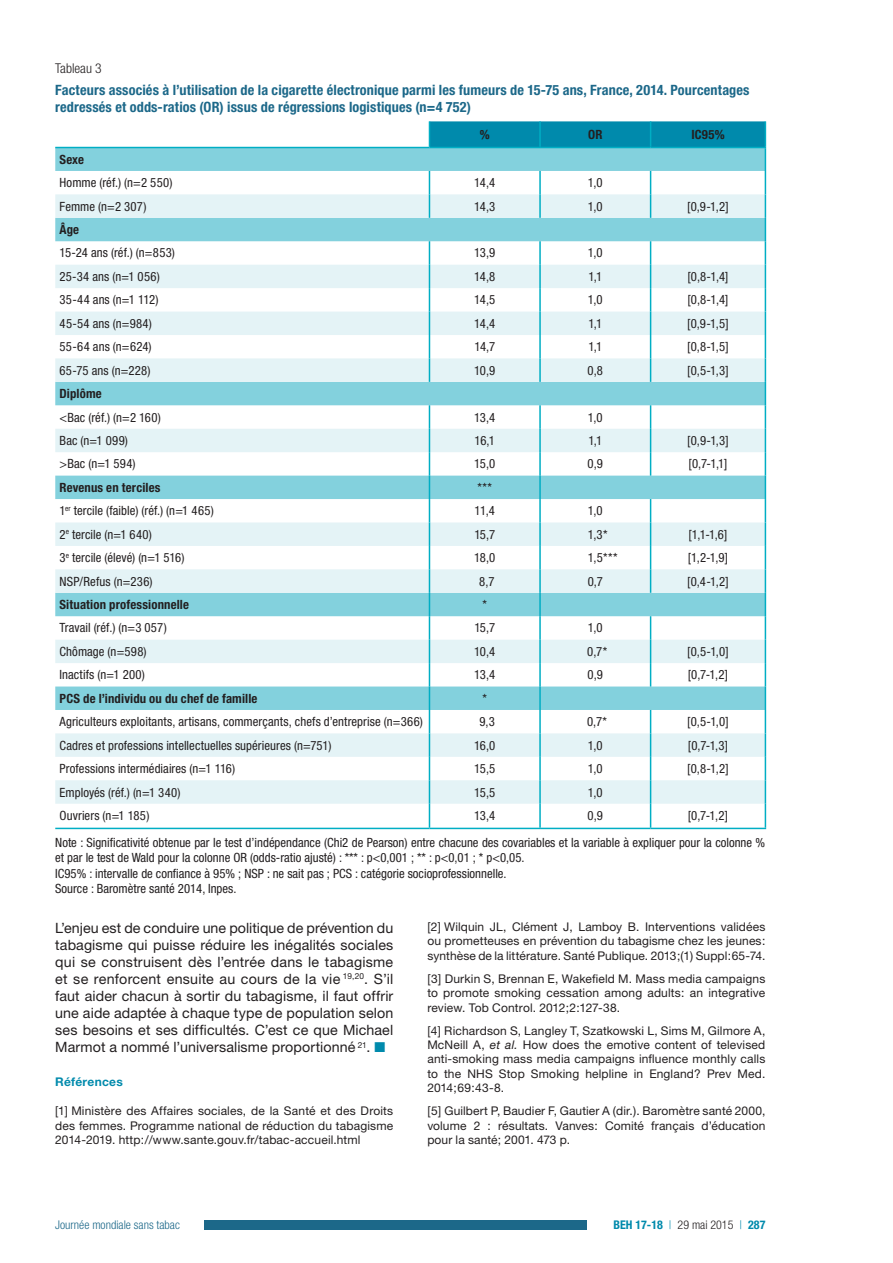
<style>
.page{position:relative;width:893px;height:1263px;background:#fff}
.page>*{position:absolute;margin:0;border:0;box-sizing:border-box;transform-origin:0 0}
.t1{font:14.25px/17.1px "Helvetica Neue";letter-spacing:.005em;color:#231f20;text-align:justify}
.t2{font:700 condensed 14.25px/17.1px "Helvetica Neue LT Std";letter-spacing:.01em;color:#1c6889}
.t3{font:300 condensed 13.5px "Helvetica Neue LT Std";color:#231f20}
.t4{font:condensed 12.75px/15.3px "Helvetica Neue LT Std";color:#231f20}
.t5{font:700 condensed 12.75px "Helvetica Neue LT Std";letter-spacing:.01em;color:#231f20}
.t6{font:condensed 12.75px "Helvetica Neue LT Std";letter-spacing:.025em;color:#231f20}
.t7{font:12px/14.4px "Helvetica Neue";letter-spacing:.01em;color:#231f20;text-align:justify}
.t8{font:300 condensed 12px "Helvetica Neue LT Std";color:#1c6889}
.t9{font:700 condensed 12px "Helvetica Neue";color:#008aac}
.t10{font:700 12px "Helvetica Neue";letter-spacing:.02em;color:#008aac}
.s1{color:#008aac}
.s2{font-style:italic}
.s3{font-family:"Helvetica Neue LT Std";font-weight:300}
.s4{font-family:"Helvetica Neue LT Std";font-weight:300;color:#231f20}
</style>
<div class="page">
<div style="left:204px;top:1220px;width:383px;height:10px;background:#1c6889"></div>
<svg style="left:55px;top:148px;width:374px;height:46px"></svg>
<svg style="left:55px;top:194px;width:374px;height:610px"></svg>
<svg style="left:429px;top:121px;width:337px;height:707px"></svg>
<hr style="left:55px;top:147px;width:374px;height:1px;background:#00aec4">
<hr style="left:429px;top:147px;width:111px;height:1px;background:#00aec4">
<hr style="left:540px;top:147px;width:111px;height:1px;background:#00aec4">
<hr style="left:651px;top:147px;width:115px;height:1px;background:#00aec4">
<hr style="left:55px;top:828px;width:374px;height:1px;background:#00aec4">
<hr style="left:429px;top:828px;width:111px;height:1px;background:#00aec4">
<hr style="left:540px;top:828px;width:111px;height:1px;background:#00aec4">
<hr style="left:651px;top:828px;width:115px;height:1px;background:#00aec4">
<p class="t3" style="left:55px;top:61px;width:48px">Tableau 3</p>
<p class="t2" style="left:55px;top:81px;width:696px">Facteurs associés à l’utilisation de la cigarette électronique parmi les fumeurs de 15-75 ans, France, 2014. Pourcentages redressés et odds-ratios (OR) issus de régressions logistiques (n=4 752)</p>
<p class="t5" style="left:480px;top:127px;width:11px">%</p>
<p class="t5" style="left:588px;top:127px;width:16px">OR</p>
<p class="t5" style="left:691px;top:127px;width:35px">IC95%</p>
<p class="t5" style="left:60px;top:151px;width:26px">Sexe</p>
<p class="t4" style="left:60px;top:175px;width:114px">Homme (réf.) (n=2 550)</p>
<p class="t4" style="left:474px;top:175px;width:22px">14,4</p>
<p class="t4" style="left:588px;top:175px;width:16px">1,0</p>
<p class="t4" style="left:60px;top:198px;width:88px">Femme (n=2 307)</p>
<p class="t4" style="left:474px;top:198px;width:23px">14,3</p>
<p class="t4" style="left:588px;top:198px;width:16px">1,0</p>
<p class="t4" style="left:687px;top:198px;width:43px">[0,9-1,2]</p>
<p class="t5" style="left:60px;top:222px;width:21px">Âge</p>
<p class="t4" style="left:60px;top:245px;width:117px">15-24 ans (réf.) (n=853)</p>
<p class="t4" style="left:474px;top:245px;width:23px">13,9</p>
<p class="t4" style="left:588px;top:245px;width:16px">1,0</p>
<p class="t4" style="left:60px;top:269px;width:102px">25-34 ans (n=1 056)</p>
<p class="t4" style="left:474px;top:269px;width:23px">14,8</p>
<p class="t4" style="left:588px;top:269px;width:15px">1,1</p>
<p class="t4" style="left:687px;top:269px;width:43px">[0,8-1,4]</p>
<p class="t4" style="left:60px;top:292px;width:100px">35-44 ans (n=1 112)</p>
<p class="t4" style="left:474px;top:292px;width:23px">14,5</p>
<p class="t4" style="left:588px;top:292px;width:16px">1,0</p>
<p class="t4" style="left:687px;top:292px;width:43px">[0,8-1,4]</p>
<p class="t6" style="left:60px;top:316px;width:94px">45-54 ans (n=984)</p>
<p class="t4" style="left:474px;top:316px;width:22px">14,4</p>
<p class="t4" style="left:588px;top:316px;width:15px">1,1</p>
<p class="t4" style="left:687px;top:316px;width:43px">[0,9-1,5]</p>
<p class="t4" style="left:60px;top:339px;width:94px">55-64 ans (n=624)</p>
<p class="t4" style="left:474px;top:339px;width:22px">14,7</p>
<p class="t4" style="left:588px;top:339px;width:15px">1,1</p>
<p class="t4" style="left:687px;top:339px;width:43px">[0,8-1,5]</p>
<p class="t4" style="left:60px;top:362px;width:92px">65-75 ans (n=228)</p>
<p class="t4" style="left:474px;top:362px;width:23px">10,9</p>
<p class="t4" style="left:588px;top:362px;width:17px">0,8</p>
<p class="t4" style="left:687px;top:362px;width:43px">[0,5-1,3]</p>
<p class="t5" style="left:60px;top:386px;width:44px">Diplôme</p>
<p class="t4" style="left:60px;top:409px;width:103px">&lt;Bac (réf.) (n=2 160)</p>
<p class="t4" style="left:474px;top:409px;width:23px">13,4</p>
<p class="t4" style="left:588px;top:409px;width:16px">1,0</p>
<p class="t4" style="left:60px;top:433px;width:70px">Bac (n=1 099)</p>
<p class="t4" style="left:475px;top:433px;width:22px">16,1</p>
<p class="t4" style="left:588px;top:433px;width:15px">1,1</p>
<p class="t4" style="left:687px;top:433px;width:43px">[0,9-1,3]</p>
<p class="t4" style="left:60px;top:456px;width:78px">&gt;Bac (n=1 594)</p>
<p class="t4" style="left:474px;top:456px;width:23px">15,0</p>
<p class="t4" style="left:588px;top:456px;width:17px">0,9</p>
<p class="t4" style="left:689px;top:456px;width:40px">[0,7-1,1]</p>
<p class="t5" style="left:60px;top:480px;width:102px">Revenus en terciles</p>
<p class="t4" style="left:477px;top:480px;width:16px">***</p>
<p class="t4" style="left:60px;top:503px;width:156px">1<sup>er</sup> tercile (faible) (réf.) (n=1 465)</p>
<p class="t4" style="left:475px;top:503px;width:22px">11,4</p>
<p class="t4" style="left:588px;top:503px;width:16px">1,0</p>
<p class="t4" style="left:60px;top:526px;width:94px">2<sup>e</sup> tercile (n=1 640)</p>
<p class="t4" style="left:474px;top:526px;width:22px">15,7</p>
<p class="t4" style="left:588px;top:526px;width:21px">1,3*</p>
<p class="t4" style="left:688px;top:526px;width:41px">[1,1-1,6]</p>
<p class="t4" style="left:60px;top:550px;width:127px">3<sup>e</sup> tercile (élevé) (n=1 516)</p>
<p class="t4" style="left:474px;top:550px;width:23px">18,0</p>
<p class="t4" style="left:588px;top:550px;width:31px">1,5***</p>
<p class="t4" style="left:688px;top:550px;width:42px">[1,2-1,9]</p>
<p class="t4" style="left:60px;top:573px;width:95px">NSP/Refus (n=236)</p>
<p class="t4" style="left:479px;top:573px;width:17px">8,7</p>
<p class="t4" style="left:588px;top:573px;width:17px">0,7</p>
<p class="t4" style="left:687px;top:573px;width:43px">[0,4-1,2]</p>
<p class="t5" style="left:60px;top:597px;width:131px">Situation professionnelle</p>
<p class="t4" style="left:482px;top:597px;width:6px">*</p>
<p class="t4" style="left:60px;top:620px;width:109px">Travail (réf.) (n=3 057)</p>
<p class="t4" style="left:474px;top:620px;width:22px">15,7</p>
<p class="t4" style="left:588px;top:620px;width:16px">1,0</p>
<p class="t4" style="left:60px;top:644px;width:89px">Chômage (n=598)</p>
<p class="t4" style="left:474px;top:644px;width:23px">10,4</p>
<p class="t4" style="left:587px;top:644px;width:22px">0,7*</p>
<p class="t4" style="left:687px;top:644px;width:43px">[0,5-1,0]</p>
<p class="t4" style="left:60px;top:667px;width:87px">Inactifs (n=1 200)</p>
<p class="t4" style="left:474px;top:667px;width:23px">13,4</p>
<p class="t4" style="left:588px;top:667px;width:17px">0,9</p>
<p class="t4" style="left:688px;top:667px;width:42px">[0,7-1,2]</p>
<p class="t5" style="left:60px;top:690px;width:199px">PCS de l’individu ou du chef de famille</p>
<p class="t4" style="left:482px;top:690px;width:6px">*</p>
<p class="t4" style="left:60px;top:714px;width:365px">Agriculteurs exploitants, artisans, commerçants, chefs d’entreprise (n=366)</p>
<p class="t4" style="left:479px;top:714px;width:17px">9,3</p>
<p class="t4" style="left:587px;top:714px;width:22px">0,7*</p>
<p class="t4" style="left:687px;top:714px;width:43px">[0,5-1,0]</p>
<p class="t4" style="left:60px;top:737px;width:273px">Cadres et professions intellectuelles supérieures (n=751)</p>
<p class="t4" style="left:474px;top:737px;width:23px">16,0</p>
<p class="t4" style="left:588px;top:737px;width:16px">1,0</p>
<p class="t4" style="left:688px;top:737px;width:42px">[0,7-1,3]</p>
<p class="t4" style="left:59px;top:761px;width:177px">Professions intermédiaires (n=1 116)</p>
<p class="t4" style="left:474px;top:761px;width:23px">15,5</p>
<p class="t4" style="left:588px;top:761px;width:16px">1,0</p>
<p class="t4" style="left:687px;top:761px;width:43px">[0,8-1,2]</p>
<p class="t4" style="left:59px;top:784px;width:122px">Employés (réf.) (n=1 340)</p>
<p class="t4" style="left:474px;top:784px;width:23px">15,5</p>
<p class="t4" style="left:588px;top:784px;width:16px">1,0</p>
<p class="t4" style="left:60px;top:808px;width:91px">Ouvriers (n=1 185)</p>
<p class="t4" style="left:474px;top:808px;width:23px">13,4</p>
<p class="t4" style="left:588px;top:808px;width:17px">0,9</p>
<p class="t4" style="left:55px;top:802px;width:711px;line-height:27px;text-indent:632px">[0,7-1,2]<br>Note : Significativité obtenue par le test d’indépendance (Chi2 de Pearson) entre chacune des covariables et la variable à expliquer pour la colonne %</p>
<p class="t4" style="left:55px;top:850px;width:471px">et par le test de Wald pour la colonne OR (odds-ratio ajusté) : *** : p&lt;0,001 ; ** : p&lt;0,01 ; * p&lt;0,05.<br>IC95% : intervalle de confiance à 95% ; NSP : ne sait pas ; PCS : catégorie socioprofessionnelle.<br>Source : Baromètre santé 2014, Inpes.</p>
<p class="t1" style="left:55px;top:919px;width:340px">L’enjeu est de conduire une politique de prévention du tabagisme qui puisse réduire les inégalités sociales qui se construisent dès l’entrée dans le tabagisme et se renforcent ensuite au cours de la vie <sup>19,20</sup>. S’il faut aider chacun à sortir du tabagisme, il faut offrir une aide adaptée à chaque type de population selon ses besoins et ses difficultés. C’est ce que Michael Marmot a nommé l’universalisme proportionné <sup>21</sup>. <span class="s1">■</span></p>
<p class="t10" style="left:55px;top:1074px;width:69px">Références</p>
<p class="t7" style="left:55px;top:1103px;width:339px">[1] Ministère des Affaires sociales, de la Santé et des Droits des femmes. Programme national de réduction du tabagisme 2014-2019. http://www.sante.gouv.fr/tabac-accueil.html</p>
<p class="t7" style="left:427px;top:919px;width:340px">[2] Wilquin JL, Clément J, Lamboy B. Interventions validées ou prometteuses en prévention du tabagisme chez les jeunes: synthèse de la littérature. Santé Publique. 2013;(1) Suppl:65-74.</p>
<p class="t7" style="left:427px;top:971px;width:340px">[3] Durkin S, Brennan E, Wakefield M. Mass media campaigns to promote smoking cessation among adults: an integrative review. Tob Control. 2012;2:127-38.</p>
<p class="t7" style="left:427px;top:1023px;width:340px">[4] Richardson S, Langley T, Szatkowski L, Sims M, Gilmore A, McNeill A, <span class="s2">et al.</span> How does the emotive content of televised anti-smoking mass media campaigns influence monthly calls to the NHS Stop Smoking helpline in England? Prev Med.<br>2014;69:43-8.</p>
<p class="t7" style="left:427px;top:1103px;width:340px">[5] Guilbert P, Baudier F, Gautier A (dir.). Baromètre santé 2000, volume 2 : résultats. Vanves: Comité français d’éducation pour la santé; 2001. 473 p.</p>
<p class="t8" style="left:55px;top:1218px;width:126px">Journée mondiale sans tabac</p>
<p class="t9" style="left:613px;top:1218px;width:153px">BEH 17-18 <span class="s3">|</span> <span class="s4">29 mai 2015</span> <span class="s3">|</span> 287</p>
</div>
